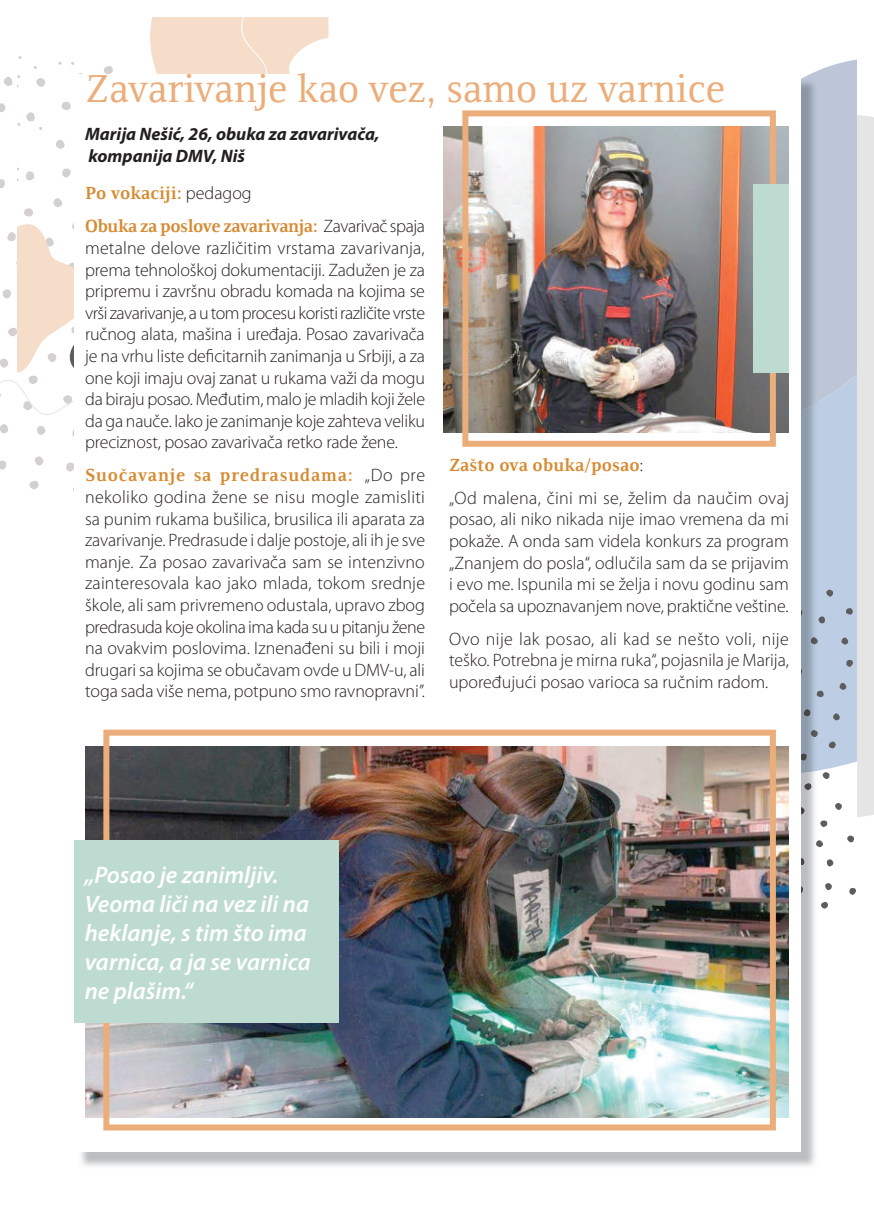
<style>
.page{position:relative;width:874px;height:1225px;background:#fff}
.page>*{position:absolute;margin:0;border:0;box-sizing:border-box;transform-origin:0 0}
.t1{font:40px "Resavska BG";color:#ebad7a}
.t2{font:italic 600 24px/28.8px "Myriad Pro";color:#fff}
.t3{font:300 18px/21.6px "Myriad Pro";letter-spacing:-.005em;color:#231f20;text-align:justify}
.t4{font:700 18px/33px "Resavska BG";letter-spacing:-.025em;color:#d68b33}
.t5{font:italic 700 18px/21.6px "Myriad Pro";color:#231f20}
.t6{font:700 18px "Resavska BG";letter-spacing:.04em;color:#d68b33}
.t7{font:700 18px "Resavska BG";color:#d68b33}
.s1{font-family:"Myriad Pro";font-weight:300;color:#231f20}
</style>
<div class="page">
<svg style="left:801px;top:60px;width:55px;height:54px;background:#c0c8d6"></svg>
<svg style="left:821px;top:902px;width:7px;height:7px"></svg>
<svg style="left:826px;top:859px;width:7px;height:8px"></svg>
<svg style="left:825px;top:883px;width:7px;height:7px"></svg>
<svg style="left:849px;top:887px;width:7px;height:8px"></svg>
<img style="left:81px;top:847px;width:734px;height:319px">
<svg style="left:799px;top:885px;width:3px;height:8px"></svg>
<svg style="left:799px;top:856px;width:5px;height:9px"></svg>
<svg style="left:801px;top:114px;width:72px;height:733px;background:#c2cbd8"></svg>
<svg style="left:0;top:17px;width:329px;height:475px"></svg>
<div style="left:74px;top:74px;width:725px;height:1077px;background:#fff"></div>
<img style="left:443px;top:127px;width:345px;height:306px">
<img style="left:85px;top:746px;width:703px;height:371px">
<img style="left:462px;top:110px;width:313px;height:337px">
<img style="left:103px;top:729px;width:672px;height:401px">
<div style="left:753px;top:184px;width:35px;height:189px;background:#bedbd2"></div>
<div style="left:74px;top:840px;width:264px;height:182px;background:#bedbd2"></div>
<h1 class="t1" style="left:85px;top:66px;width:641px">Zavarivanje kao vez, samo uz varnice</h1>
<p class="t5" style="left:85px;top:123px;width:296px">Marija Nešić, 26, obuka za zavarivača, kompanija DMV, Niš</p>
<p class="t4" style="left:85px;top:177px;width:341px">Po vokaciji: <span class="s1">pedagog<br></span>Obuka za poslove zavarivanja: <span class="s1">Zavarivač spaja</span></p>
<p class="t3" style="left:85px;top:237px;width:341px">metalne delove različitim vrstama zavarivanja, prema tehnološkoj dokumentaciji. Zadužen je za pripremu i završnu obradu komada na kojima se vrši zavarivanje, a u tom procesu koristi različite vrste ručnog alata, mašina i uređaja. Posao zavarivača je na vrhu liste deficitarnih zanimanja u Srbiji, a za one koji imaju ovaj zanat u rukama važi da mogu da biraju posao. Međutim, malo je mladih koji žele da ga nauče. Iako je zanimanje koje zahteva veliku preciznost, posao zavarivača retko rade žene.</p>
<p class="t6" style="left:85px;top:465px;width:341px">Suočavanje sa predrasudama: <span class="s1">„Do pre</span></p>
<p class="t3" style="left:85px;top:486px;width:341px">nekoliko godina žene se nisu mogle zamisliti sa punim rukama bušilica, brusilica ili aparata za zavarivanje. Predrasude i dalje postoje, ali ih je sve manje. Za posao zavarivača sam se intenzivno zainteresovala kao jako mlada, tokom srednje škole, ali sam privremeno odustala, upravo zbog predrasuda koje okolina ima kada su u pitanju žene na ovakvim poslovima. Iznenađeni su bili i moji drugari sa kojima se obučavam ovde u DMV-u, ali toga sada više nema, potpuno smo ravnopravni’’.</p>
<p class="t7" style="left:449px;top:454px;width:195px">Zašto ova obuka/posao<span class="s1">:</span></p>
<p class="t3" style="left:449px;top:487px;width:341px">„Od malena, čini mi se, želim da naučim ovaj posao, ali niko nikada nije imao vremena da mi pokaže. A onda sam videla konkurs za program „Znanjem do posla“, odlučila sam da se prijavim i evo me. Ispunila mi se želja i novu godinu sam počela sa upoznavanjem nove, praktične veštine.</p>
<p class="t3" style="left:449px;top:628px;width:341px">Ovo nije lak posao, ali kad se nešto voli, nije teško. Potrebna je mirna ruka“, pojasnila je Marija, upoređujući posao varioca sa ručnim radom.</p>
<h2 class="t2" style="left:85px;top:860px;width:227px">„Posao je zanimljiv.<br>Veoma liči na vez ili na heklanje, s tim što ima varnica, a ja se varnica ne plašim.“</h2>
</div>
